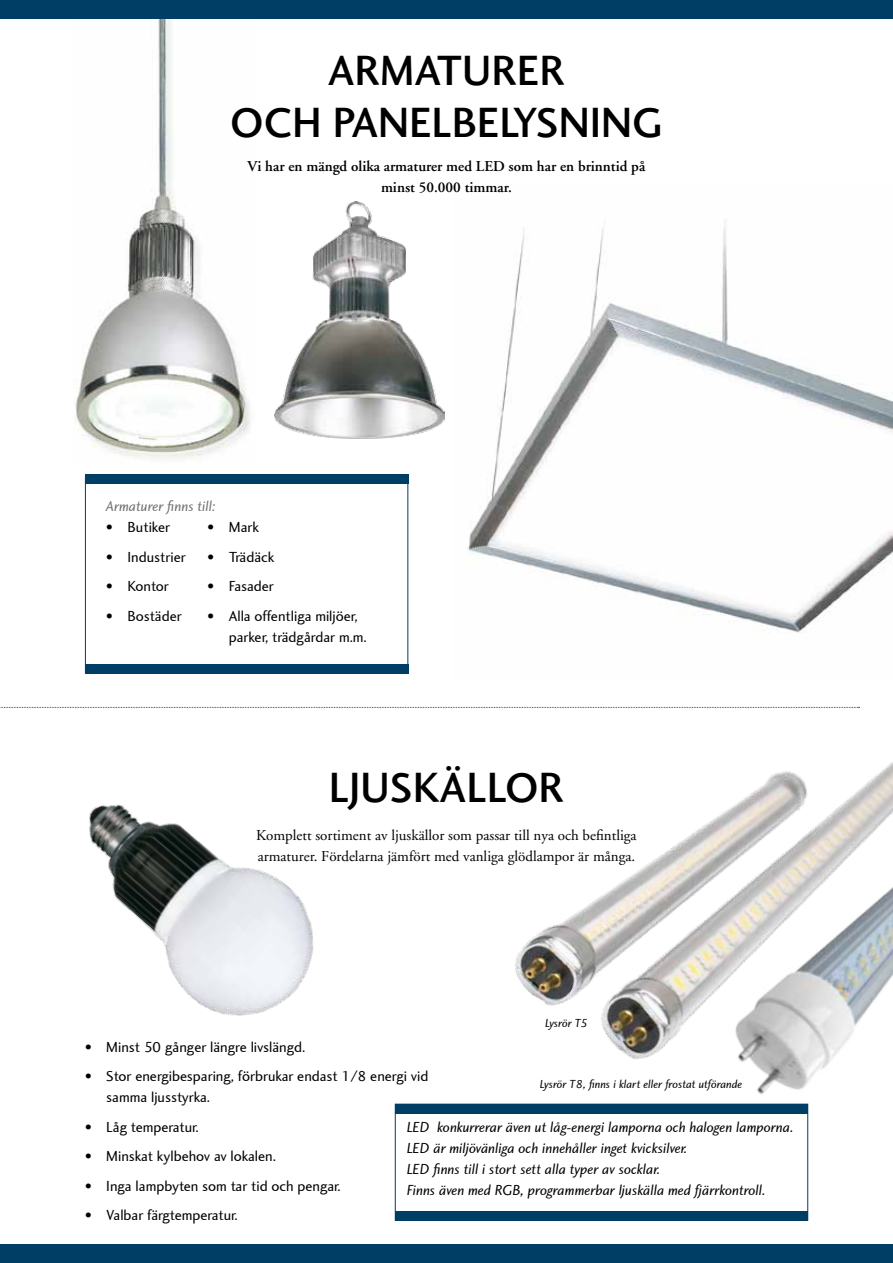
<style>
.page{position:relative;width:893px;height:1263px;background:#fff}
.page>*{position:absolute;margin:0;border:0;box-sizing:border-box;transform-origin:0 0}
.t1{font:500 43.5px/52.2px "Charlotte Sans";color:#000;text-align:center}
.t2{font:15px/21px "Charlotte Sans";color:#000}
.t3{font:italic 15px/21px "Charlotte Sans";color:#000}
.t4{font:15px/21px "Adobe Garamond";color:#000}
.t5{font:600 15px/21px "Adobe Garamond";color:#000;text-align:center}
.t6{font:italic 15px "Charlotte Sans";color:#707172}
.t7{font:italic 12px "Charlotte Sans";color:#000}
</style>
<div class="page">
<img style="left:468px;top:227px;width:425px;height:399px">
<img style="left:73px;top:18px;width:182px;height:441px">
<div style="left:0;top:0;width:893px;height:18px;background:#003e66"></div>
<svg style="left:0;top:707px;width:446px;height:1px"></svg>
<img style="left:274px;top:201px;width:170px;height:237px">
<img style="left:89px;top:804px;width:225px;height:212px">
<div style="left:0;top:1244px;width:893px;height:19px;background:#003e66"></div>
<div style="left:85px;top:475px;width:323px;height:9px;background:#003e66"></div>
<div style="left:85px;top:664px;width:323px;height:9px;background:#003e66"></div>
<div style="left:395px;top:1211px;width:413px;height:9px;background:#003e66"></div>
<div style="left:395px;top:1104px;width:413px;height:9px;background:#003e66"></div>
<img style="left:446px;top:626px;width:447px;height:539px">
<img style="left:650px;top:785px;width:243px;height:367px">
<h1 class="t1" style="left:230px;top:45px;width:434px">ARMATURER<br>OCH PANELBELYSNING</h1>
<p class="t5" style="left:248px;top:156px;width:399px">Vi har en mängd olika armaturer med LED som har en brinntid på minst 50.000 timmar.</p>
<p class="t6" style="left:106px;top:498px;width:111px">Armaturer finns till:</p>
<p class="t2" style="left:106px;top:517px;width:65px">• Butiker</p>
<p class="t2" style="left:106px;top:546px;width:81px">• Industrier</p>
<p class="t2" style="left:106px;top:576px;width:64px">• Kontor</p>
<p class="t2" style="left:106px;top:605px;width:77px">• Bostäder</p>
<p class="t2" style="left:207px;top:517px;width:53px">• Mark</p>
<p class="t2" style="left:207px;top:546px;width:68px">• Trädäck</p>
<p class="t2" style="left:207px;top:576px;width:68px">• Fasader</p>
<p class="t2" style="left:229px;top:605px;width:140px;text-indent:-21px">• Alla offentliga miljöer, parker, trädgårdar m.m.</p>
<h1 class="t1" style="left:329px;top:761px;width:237px">LJUSKÄLLOR</h1>
<p class="t4" style="left:256px;top:825px;width:382px">Komplett sortiment av ljuskällor som passar till nya och befintliga armaturer. Fördelarna jämfört med vanliga glödlampor är många.</p>
<p class="t7" style="left:545px;top:1016px;width:45px">Lysrör T5</p>
<p class="t2" style="left:85px;top:1036px;width:222px">• Minst 50 gånger längre livslängd.</p>
<p class="t2" style="left:106px;top:1066px;width:324px;text-indent:-21px">• Stor energibesparing, förbrukar endast 1/8 energi vid samma ljusstyrka.</p>
<p class="t2" style="left:85px;top:1116px;width:115px">• Låg temperatur.</p>
<p class="t2" style="left:85px;top:1146px;width:192px">• Minskat kylbehov av lokalen.</p>
<p class="t2" style="left:85px;top:1175px;width:257px">• Inga lampbyten som tar tid och pengar.</p>
<p class="t2" style="left:85px;top:1205px;width:154px">• Valbar färgtemperatur.</p>
<p class="t7" style="left:540px;top:1077px;width:204px">Lysrör T8, finns i klart eller frostat utförande</p>
<p class="t3" style="left:407px;top:1117px;width:389px">LED konkurrerar även ut låg-energi lamporna och halogen lamporna.<br>LED är miljövänliga och innehåller inget kvicksilver.<br>LED finns till i stort sett alla typer av socklar.<br>Finns även med RGB, programmerbar ljuskälla med fjärrkontroll.</p>
</div>
